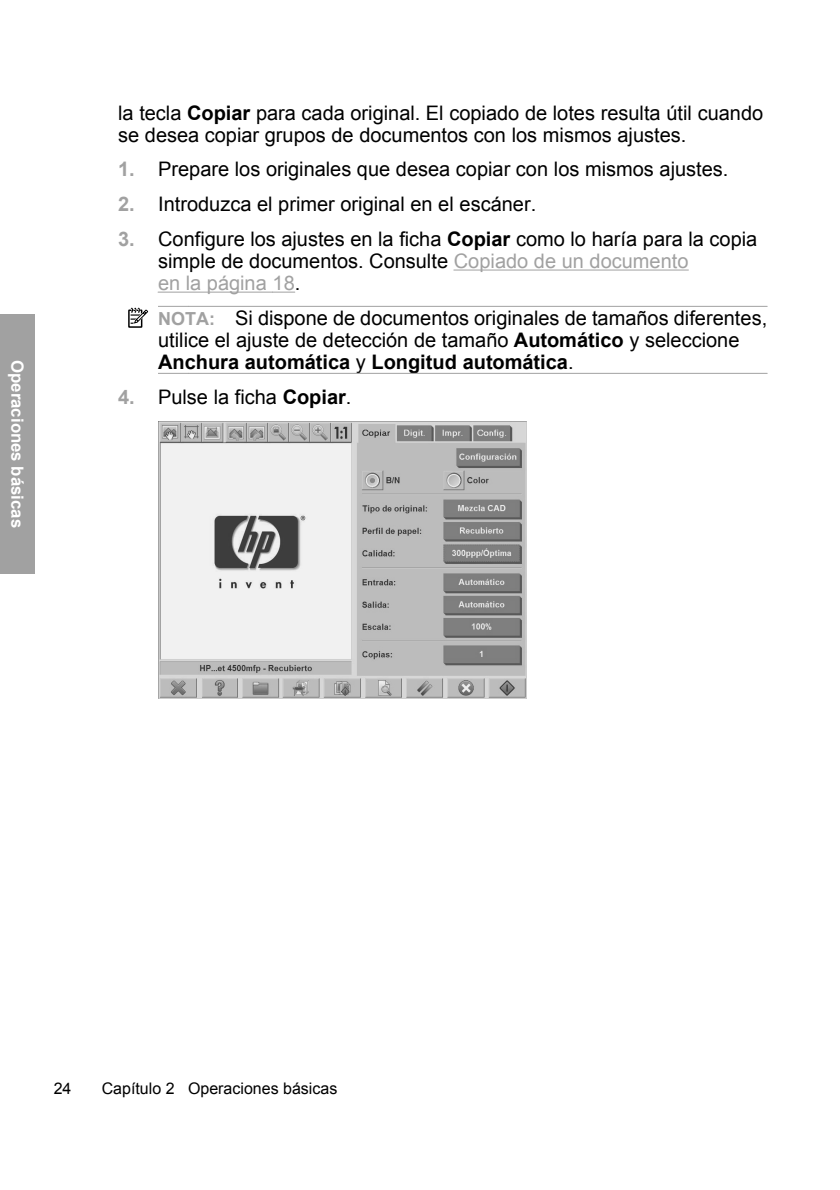
<style>
.page{position:relative;width:840px;height:1190px;background:#fff}
.page>*{position:absolute;margin:0;border:0;box-sizing:border-box;transform-origin:0 0}
.t1{font:20px/22px "Arial";color:#000}
.t2{font:700 16.8px "Arial";color:#fff}
.t3{font:16px "Arial";color:#000}
.s1{font-weight:700}
.s2{font-weight:700;color:#a1a1a1}
.s3{color:#a1a1a1}
.s4{font-weight:700;font-size:18px;color:#a1a1a1}
</style>
<div class="page">
<hr style="left:454px;top:270px;width:234px;height:1px;background:#a1a1a1">
<hr style="left:158px;top:292px;width:115px;height:1px;background:#a1a1a1">
<svg style="left:273px;top:292px;width:22px;height:1px"></svg>
<div style="left:128px;top:309px;width:14px;height:19px;border:2px solid #000"></div>
<svg style="left:130px;top:308px;width:18px;height:17px"></svg>
<hr style="left:158px;top:306px;width:30px;height:1px;background:#a1a1a1">
<hr style="left:158px;top:373px;width:30px;height:1px;background:#a1a1a1">
<hr style="left:188px;top:306px;width:579px;height:1px;background:#a1a1a1">
<hr style="left:188px;top:373px;width:579px;height:1px;background:#a1a1a1">
<img style="left:158px;top:421px;width:369px;height:277px">
<div style="left:0;top:314px;width:35px;height:260px;background:#a1a1a1"></div>
<p class="t2" style="left:27px;top:360px;width:170px;rotate:90deg">Operaciones básicas</p>
<p class="t1" style="left:118px;top:102px;width:646px">la tecla <span class="s1">Copiar</span> para cada original. El copiado de lotes resulta útil cuando se desea copiar grupos de documentos con los mismos ajustes.</p>
<p class="t1" style="left:118px;top:159px;width:612px"><span class="s2">1.</span> Prepare los originales que desea copiar con los mismos ajustes.</p>
<p class="t1" style="left:118px;top:193px;width:420px"><span class="s2">2.</span> Introduzca el primer original en el escáner.</p>
<p class="t1" style="left:158px;top:228px;width:601px;text-indent:-40px"><span class="s2">3.</span> Configure los ajustes en la ficha <span class="s1">Copiar</span> como lo haría para la copia simple de documentos. Consulte <span class="s3">Copiado de un documento<br>en la página 18</span>.</p>
<p class="t1" style="left:158px;top:307px;width:611px"><span class="s4">NOTA:</span> Si dispone de documentos originales de tamaños diferentes, utilice el ajuste de detección de tamaño <span class="s1">Automático</span> y seleccione<br><span class="s1">Anchura automática</span> y <span class="s1">Longitud automática</span>.</p>
<p class="t1" style="left:118px;top:386px;width:235px"><span class="s2">4.</span> Pulse la ficha <span class="s1">Copiar</span>.</p>
<p class="t3" style="left:54px;top:1079px;width:19px">24</p>
<p class="t3" style="left:102px;top:1079px;width:237px">Capítulo 2 Operaciones básicas</p>
</div>
